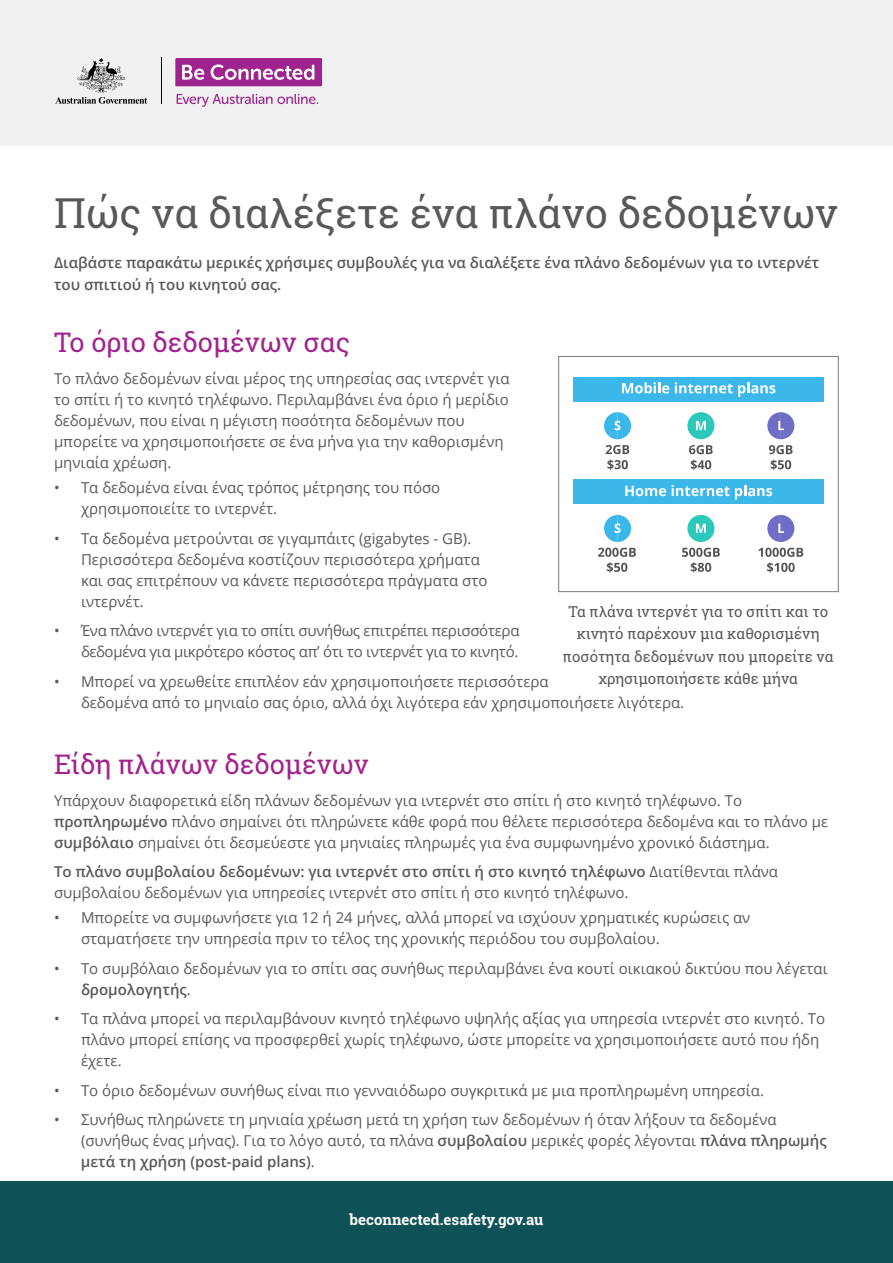
<style>
.page{position:relative;width:893px;height:1263px;background:#fff}
.page>*{position:absolute;margin:0;border:0;box-sizing:border-box;transform-origin:0 0}
.t1{font:41.25px "Roboto Slab";color:#58595b}
.t2{font:27px "Roboto Slab";color:#a3238e}
.t3{font:15px/21px "Open Sans";color:#58595b}
.t4{font:15px/22.5px "Roboto Slab";color:#58595b;text-align:center}
.t5{font:600 15px/22.5px "Open Sans";color:#58595b}
.t6{font:15px/21px "Open Sans";letter-spacing:-.02em;color:#58595b;text-align:right}
.t7{font:700 15px "Roboto Slab";color:#fff}
.s1{font-weight:600}
</style>
<div class="page">
<div style="left:0;top:1181px;width:893px;height:82px;background:#0e5257"></div>
<div style="left:0;top:0;width:893px;height:145px;background:#f1f1f2"></div>
<svg style="left:175px;top:58px;width:147px;height:28px;background:#b14da4"></svg>
<svg style="left:177px;top:94px;width:141px;height:13px"></svg>
<svg style="left:55px;top:58px;width:92px;height:46px"></svg>
<hr style="left:161px;top:58px;width:1px;height:46px;background:#000">
<svg style="left:687px;top:412px;width:27px;height:27px"></svg>
<svg style="left:604px;top:412px;width:27px;height:27px"></svg>
<svg style="left:767px;top:412px;width:27px;height:27px"></svg>
<div style="left:573px;top:377px;width:251px;height:24px;background:#3cb7e9"></div>
<svg style="left:622px;top:382px;width:47px;height:11px"></svg>
<svg style="left:675px;top:382px;width:100px;height:15px"></svg>
<svg style="left:687px;top:515px;width:27px;height:27px"></svg>
<svg style="left:604px;top:515px;width:27px;height:27px"></svg>
<svg style="left:767px;top:515px;width:27px;height:27px"></svg>
<div style="left:573px;top:480px;width:251px;height:24px;background:#3cb7e9"></div>
<svg style="left:625px;top:485px;width:147px;height:14px"></svg>
<svg style="left:598px;top:548px;width:38px;height:24px"></svg>
<svg style="left:682px;top:548px;width:38px;height:24px"></svg>
<svg style="left:758px;top:548px;width:45px;height:24px"></svg>
<svg style="left:606px;top:445px;width:23px;height:9px"></svg>
<svg style="left:607px;top:460px;width:21px;height:10px"></svg>
<svg style="left:689px;top:445px;width:24px;height:9px"></svg>
<svg style="left:691px;top:460px;width:20px;height:10px"></svg>
<svg style="left:769px;top:445px;width:23px;height:9px"></svg>
<svg style="left:771px;top:460px;width:20px;height:10px"></svg>
<div style="left:558px;top:356px;width:281px;height:236px;border:1px solid #808285"></div>
<h1 class="t1" style="left:54px;top:185px;width:786px">Πώς να διαλέξετε ένα πλάνο δεδομένων</h1>
<p class="t5" style="left:54px;top:251px;width:767px">Διαβάστε παρακάτω μερικές χρήσιμες συμβουλές για να διαλέξετε ένα πλάνο δεδομένων για το ιντερνέτ του σπιτιού ή του κινητού σας.</p>
<h2 class="t2" style="left:54px;top:324px;width:298px">Το όριο δεδομένων σας</h2>
<p class="t3" style="left:54px;top:368px;width:457px">Το πλάνο δεδομένων είναι μέρος της υπηρεσίας σας ιντερνέτ για το σπίτι ή το κινητό τηλέφωνο. Περιλαμβάνει ένα όριο ή μερίδιο δεδομένων, που είναι η μέγιστη ποσότητα δεδομένων που μπορείτε να χρησιμοποιήσετε σε ένα μήνα για την καθορισμένη μηνιαία χρέωση.</p>
<p class="t3" style="left:81px;top:477px;width:361px;text-indent:-27px">• Τα δεδομένα είναι ένας τρόπος μέτρησης του πόσο χρησιμοποιείτε το ιντερνέτ.</p>
<p class="t3" style="left:81px;top:527px;width:408px;text-indent:-27px">• Τα δεδομένα μετρούνται σε γιγαμπάιτς (gigabytes - GB).<br>Περισσότερα δεδομένα κοστίζουν περισσότερα χρήματα και σας επιτρέπουν να κάνετε περισσότερα πράγματα στο ιντερνέτ.</p>
<p class="t6" style="left:54px;top:620px;width:467px">• Ένα πλάνο ιντερνέτ για το σπίτι συνήθως επιτρέπει περισσότερα δεδομένα για μικρότερο κόστος απ’ ότι το ιντερνέτ για το κινητό.</p>
<p class="t3" style="left:81px;top:670px;width:605px;text-indent:-27px">• Μπορεί να χρεωθείτε επιπλέον εάν χρησιμοποιήσετε περισσότερα<br>δεδομένα από το μηνιαίο σας όριο, αλλά όχι λιγότερα εάν χρησιμοποιήσετε λιγότερα.</p>
<p class="t4" style="left:563px;top:600px;width:272px">Τα πλάνα ιντερνέτ για το σπίτι και το κινητό παρέχουν μια καθορισμένη ποσότητα δεδομένων που μπορείτε να χρησιμοποιήσετε κάθε μήνα</p>
<h2 class="t2" style="left:54px;top:746px;width:316px">Είδη πλάνων δεδομένων</h2>
<p class="t3" style="left:54px;top:789px;width:776px">Υπάρχουν διαφορετικά είδη πλάνων δεδομένων για ιντερνέτ στο σπίτι ή στο κινητό τηλέφωνο. Το <span class="s1">προπληρωμένο</span> πλάνο σημαίνει ότι πληρώνετε κάθε φορά που θέλετε περισσότερα δεδομένα και το πλάνο με <span class="s1">συμβόλαιο</span> σημαίνει ότι δεσμεύεστε για μηνιαίες πληρωμές για ένα συμφωνημένο χρονικό διάστημα.</p>
<p class="t3" style="left:54px;top:861px;width:726px"><span class="s1">Το πλάνο συμβολαίου δεδομένων: για ιντερνέτ στο σπίτι ή στο κινητό τηλέφωνο</span> Διατίθενται πλάνα συμβολαίου δεδομένων για υπηρεσίες ιντερνέτ στο σπίτι ή στο κινητό τηλέφωνο.</p>
<p class="t3" style="left:81px;top:907px;width:671px;text-indent:-27px">• Μπορείτε να συμφωνήσετε για 12 ή 24 μήνες, αλλά μπορεί να ισχύουν χρηματικές κυρώσεις αν σταματήσετε την υπηρεσία πριν το τέλος της χρονικής περιόδου του συμβολαίου.</p>
<p class="t3" style="left:81px;top:957px;width:748px;text-indent:-27px">• Το συμβόλαιο δεδομένων για το σπίτι σας συνήθως περιλαμβάνει ένα κουτί οικιακού δικτύου που λέγεται <span class="s1">δρομολογητής</span>.</p>
<p class="t3" style="left:81px;top:1008px;width:746px;text-indent:-27px">• Τα πλάνα μπορεί να περιλαμβάνουν κινητό τηλέφωνο υψηλής αξίας για υπηρεσία ιντερνέτ στο κινητό. Το πλάνο μπορεί επίσης να προσφερθεί χωρίς τηλέφωνο, ώστε μπορείτε να χρησιμοποιήσετε αυτό που ήδη έχετε.</p>
<p class="t3" style="left:54px;top:1079px;width:711px">• Το όριο δεδομένων συνήθως είναι πιο γενναιόδωρο συγκριτικά με μια προπληρωμένη υπηρεσία.</p>
<p class="t3" style="left:81px;top:1109px;width:747px;text-indent:-27px">• Συνήθως πληρώνετε τη μηνιαία χρέωση μετά τη χρήση των δεδομένων ή όταν λήξουν τα δεδομένα (συνήθως ένας μήνας). Για το λόγο αυτό, τα πλάνα <span class="s1">συμβολαίου</span> μερικές φορές λέγονται <span class="s1">πλάνα πληρωμής μετά τη χρήση (post-paid plans)</span>.</p>
<p class="t7" style="left:350px;top:1209px;width:195px">beconnected.esafety.gov.au</p>
</div>
